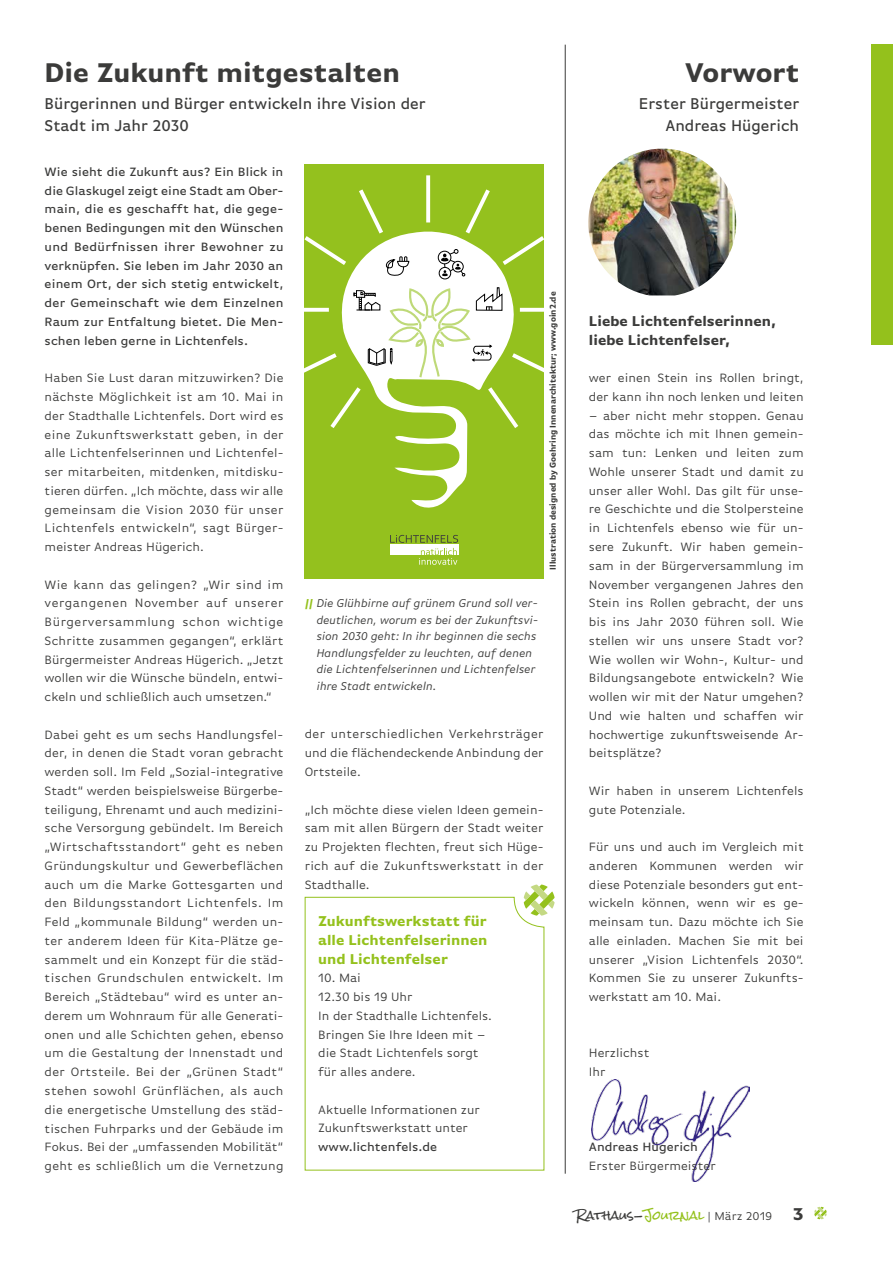
<style>
.page{position:relative;width:893px;height:1263px;background:#fff}
.page>*{position:absolute;margin:0;border:0;box-sizing:border-box;transform-origin:0 0}
.t1{font:700 28.5px "Basic Gothic Pro";color:#3b3b3a;scale:.95 1}
.t2{font:500 16.5px/22.5px "Basic Gothic Pro";color:#3b3b3a;text-align:right;scale:.95 1}
.t3{font:700 15px/18.8px "Basic Gothic Pro";color:#94c11c;text-align:justify;scale:.95 1}
.t4{font:700 15px/18.8px "Basic Gothic Pro";color:#3b3b3a;scale:.95 1}
.t5{font:12.75px/18.8px "Basic Gothic Pro";color:#3b3b3a;text-align:justify}
.t6{font:500 12.75px/18.8px "Basic Gothic Pro";color:#3b3b3a;text-align:justify}
.t7{font:italic 12px/16.5px "Basic Gothic Pro";color:#3b3b3a}
.t8{font:12px "Basic Gothic Pro";color:#3b3b3a}
.t9{font:700 9px "Basic Gothic Pro";color:#3b3b3a;scale:.9 1}
.s1{font-weight:700;color:#94c11c}
.s2{font-family:"Rock Salt"}
.s3{font-family:"Rock Salt";color:#94c11c}
.s4{font-weight:700;font-size:18px}
</style>
<div class="page">
<svg style="left:814px;top:1207px;width:13px;height:12px"></svg>
<div style="left:872px;top:45px;width:21px;height:300px;background:#94c11c"></div>
<img style="left:591px;top:1079px;width:159px;height:102px">
<hr style="left:565px;top:45px;width:1px;height:1129px;background:#3b3b3a">
<img style="left:588px;top:149px;width:148px;height:146px">
<svg style="left:524px;top:884px;width:31px;height:31px"></svg>
<svg style="left:304px;top:896px;width:241px;height:275px"></svg>
<svg style="left:305px;top:165px;width:239px;height:413px;background:#a2c93c"></svg>
<div style="left:438px;top:251px;width:13px;height:13px;border:1px solid #000;border-radius:50%"></div>
<div style="left:439px;top:267px;width:12px;height:12px;border:1px solid #000;border-radius:50%"></div>
<svg style="left:441px;top:249px;width:24px;height:27px"></svg>
<svg style="left:385px;top:256px;width:24px;height:20px"></svg>
<svg style="left:390px;top:535px;width:68px;height:30px"></svg>
<svg style="left:353px;top:287px;width:150px;height:90px"></svg>
<h1 class="t1" style="left:45px;top:56px;width:376px">Die Zukunft mitgestalten</h1>
<p class="t2" style="left:45px;top:92px;width:403px;text-align:left">Bürgerinnen und Bürger entwickeln ihre Vision der<br>Stadt im Jahr 2030</p>
<p class="t6" style="left:45px;top:162px;width:240px">Wie sieht die Zukunft aus? Ein Blick in die Glaskugel zeigt eine Stadt am Ober&shy;main, die es geschafft hat, die gege&shy;benen Bedingungen mit den Wünschen und Bedürfnissen ihrer Bewohner zu verknüpfen. Sie leben im Jahr 2030 an einem Ort, der sich stetig entwickelt, der Gemeinschaft wie dem Einzelnen Raum zur Entfaltung bietet. Die Men&shy;schen leben gerne in Lichtenfels.</p>
<p class="t5" style="left:45px;top:369px;width:240px">Haben Sie Lust daran mitzuwirken? Die nächste Möglichkeit ist am 10. Mai in der Stadthalle Lichtenfels. Dort wird es eine Zukunftswerkstatt geben, in der alle Lichtenfelserinnen und Lichtenfel&shy;ser mitarbeiten, mitdenken, mitdisku&shy;tieren dürfen. „Ich möchte, dass wir alle gemeinsam die Vision 2030 für unser Lichtenfels entwickeln“, sagt Bürger&shy;meister Andreas Hügerich.</p>
<p class="t5" style="left:45px;top:575px;width:240px">Wie kann das gelingen? „Wir sind im vergangenen November auf unserer Bürgerversammlung schon wichtige Schritte zusammen gegangen“, erklärt Bürgermeister Andreas Hügerich. „Jetzt wollen wir die Wünsche bündeln, entwi&shy;ckeln und schließlich auch umsetzen.“</p>
<p class="t5" style="left:45px;top:725px;width:240px">Dabei geht es um sechs Handlungsfel&shy;der, in denen die Stadt voran gebracht werden soll. Im Feld „Sozial-integrative Stadt“ werden beispielsweise Bürgerbe&shy;teiligung, Ehrenamt und auch medizini&shy;sche Versorgung gebündelt. Im Bereich „Wirtschaftsstandort“ geht es neben Gründungskultur und Gewerbeflächen auch um die Marke Gottesgarten und den Bildungsstandort Lichtenfels. Im Feld „kommunale Bildung“ werden un&shy;ter anderem Ideen für Kita-Plätze ge&shy;sammelt und ein Konzept für die städ&shy;tischen Grundschulen entwickelt. Im Bereich „Städtebau“ wird es unter an&shy;derem um Wohnraum für alle Generati&shy;onen und alle Schichten gehen, ebenso um die Gestaltung der Innenstadt und der Ortsteile. Bei der „Grünen Stadt“ stehen sowohl Grünflächen, als auch die energetische Umstellung des städ&shy;tischen Fuhrparks und der Gebäude im Fokus. Bei der „umfassenden Mobilität“ geht es schließlich um die Vernetzung</p>
<p class="t9" style="left:548px;top:570px;width:311px;rotate:-90deg">Illustration designed by Goehring Innenarchitektur; www.goin2.de</p>
<p class="t7" style="left:317px;top:595px;width:223px;text-indent:-12px"><span class="s1">||</span> Die Glühbirne auf grünem Grund soll ver&shy;deutlichen, worum es bei der Zukunftsvi&shy;sion 2030 geht: In ihr beginnen die sechs Handlungsfelder zu leuchten, auf denen die Lichtenfelserinnen und Lichtenfelser ihre Stadt entwickeln.</p>
<p class="t5" style="left:305px;top:725px;width:240px">der unterschiedlichen Verkehrsträger und die flächendeckende Anbindung der Ortsteile.</p>
<p class="t5" style="left:305px;top:800px;width:240px">„Ich möchte diese vielen Ideen gemein&shy;sam mit allen Bürgern der Stadt weiter zu Projekten flechten, freut sich Hüge&shy;rich auf die Zukunftswerkstatt in der Stadthalle.</p>
<p class="t3" style="left:318px;top:911px;width:180px">Zukunftswerkstatt für alle Lichtenfelserinnen und Lichtenfelser</p>
<p class="t5" style="left:318px;top:969px;width:175px;text-align:left">10. Mai<br>12.30 bis 19 Uhr<br>In der Stadthalle Lichtenfels.<br>Bringen Sie Ihre Ideen mit – die Stadt Lichtenfels sorgt für alles andere.</p>
<p class="t5" style="left:318px;top:1100px;width:163px">Aktuelle Informationen zur<br>Zukunftswerkstatt unter</p>
<p class="t6" style="left:318px;top:1137px;width:121px">www.lichtenfels.de</p>
<h1 class="t1" style="left:685px;top:56px;width:121px">Vorwort</h1>
<p class="t2" style="left:639px;top:92px;width:170px">Erster Bürgermeister<br>Andreas Hügerich</p>
<p class="t4" style="left:589px;top:311px;width:198px">Liebe Lichtenfelserinnen, liebe Lichtenfelser,</p>
<p class="t5" style="left:589px;top:369px;width:216px">wer einen Stein ins Rollen bringt, der kann ihn noch lenken und leiten</p>
<p class="t5" style="left:589px;top:406px;width:216px">– aber nicht mehr stoppen. Genau das möchte ich mit Ihnen gemein&shy;sam tun: Lenken und leiten zum Wohle unserer Stadt und damit zu unser aller Wohl. Das gilt für unse&shy;re Geschichte und die Stolpersteine in Lichtenfels ebenso wie für un&shy;sere Zukunft. Wir haben gemein&shy;sam in der Bürgerversammlung im November vergangenen Jahres den Stein ins Rollen gebracht, der uns bis ins Jahr 2030 führen soll. Wie stellen wir uns unsere Stadt vor?<br>Wie wollen wir Wohn-, Kultur- und Bildungsangebote entwickeln? Wie wollen wir mit der Natur umgehen?<br>Und wie halten und schaffen wir hochwertige zukunftsweisende Ar&shy;beitsplätze?</p>
<p class="t5" style="left:589px;top:781px;width:216px">Wir haben in unserem Lichtenfels gute Potenziale.</p>
<p class="t5" style="left:589px;top:837px;width:216px">Für uns und auch im Vergleich mit anderen Kommunen werden wir diese Potenziale besonders gut ent&shy;wickeln können, wenn wir es ge&shy;meinsam tun. Dazu möchte ich Sie alle einladen. Machen Sie mit bei unserer „Vision Lichtenfels 2030“.<br>Kommen Sie zu unserer Zukunfts&shy;werkstatt am 10. Mai.</p>
<p class="t5" style="left:589px;top:1044px;width:62px">Herzlichst<br>Ihr</p>
<p class="t6" style="left:589px;top:1137px;width:110px">Andreas Hügerich</p>
<p class="t5" style="left:589px;top:1156px;width:128px">Erster Bürgermeister</p>
<p class="t8" style="left:576px;top:1209px;width:229px"><span class="s2">Rathaus-</span><span class="s3">Journal</span> | März 2019 <span class="s4">3</span></p>
</div>
